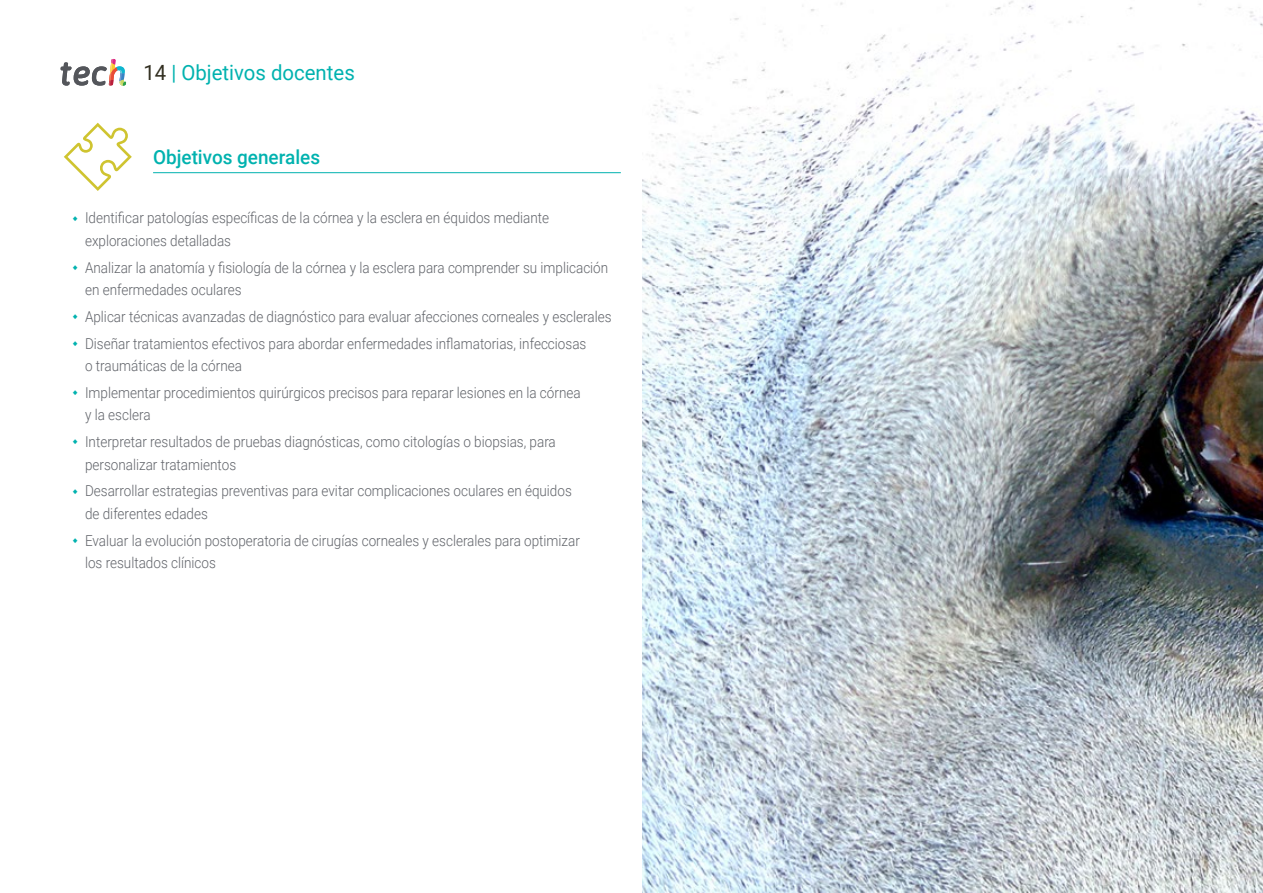
<style>
.page{position:relative;width:1263px;height:893px;background:#fff}
.page>*{position:absolute;margin:0;border:0;box-sizing:border-box;transform-origin:0 0}
.t1{font:21px "Roboto";color:#00b2af}
.t2{font:500 19.5px "Roboto";color:#00b2af}
.t3{font:300 15px/26.7px "Roboto";color:#61646a;scale:.9 1}
.s1{color:#312e20}
</style>
<div class="page">
<hr style="left:153px;top:172px;width:468px;height:1px;background:#00b2af">
<svg style="left:64px;top:123px;width:68px;height:68px"></svg>
<img style="left:642px;top:1px;width:621px;height:892px">
<svg style="left:61px;top:59px;width:65px;height:27px"></svg>
<h1 class="t1" style="left:144px;top:57px;width:213px"><span class="s1">14</span> | Objetivos docentes</h1>
<h2 class="t2" style="left:153px;top:144px;width:169px">Objetivos generales</h2>
<p class="t3" style="left:85px;top:206px;width:517px;line-height:22.5px">Identificar patologías específicas de la córnea y la esclera en équidos mediante exploraciones detalladas</p>
<p class="t3" style="left:85px;top:255px;width:583px;line-height:22.5px">Analizar la anatomía y fisiología de la córnea y la esclera para comprender su implicación en enfermedades oculares</p>
<p class="t3" style="left:85px;top:303px;width:586px">Aplicar técnicas avanzadas de diagnóstico para evaluar afecciones corneales y esclerales<br>Diseñar tratamientos efectivos para abordar enfermedades inflamatorias, infecciosas</p>
<p class="t3" style="left:85px;top:352px;width:552px">o traumáticas de la córnea<br>Implementar procedimientos quirúrgicos precisos para reparar lesiones en la córnea</p>
<p class="t3" style="left:85px;top:401px;width:525px">y la esclera<br>Interpretar resultados de pruebas diagnósticas, como citologías o biopsias, para</p>
<p class="t3" style="left:85px;top:450px;width:542px">personalizar tratamientos<br>Desarrollar estrategias preventivas para evitar complicaciones oculares en équidos</p>
<p class="t3" style="left:85px;top:500px;width:551px">de diferentes edades<br>Evaluar la evolución postoperatoria de cirugías corneales y esclerales para optimizar</p>
<p class="t3" style="left:85px;top:549px;width:147px">los resultados clínicos</p>
</div>
